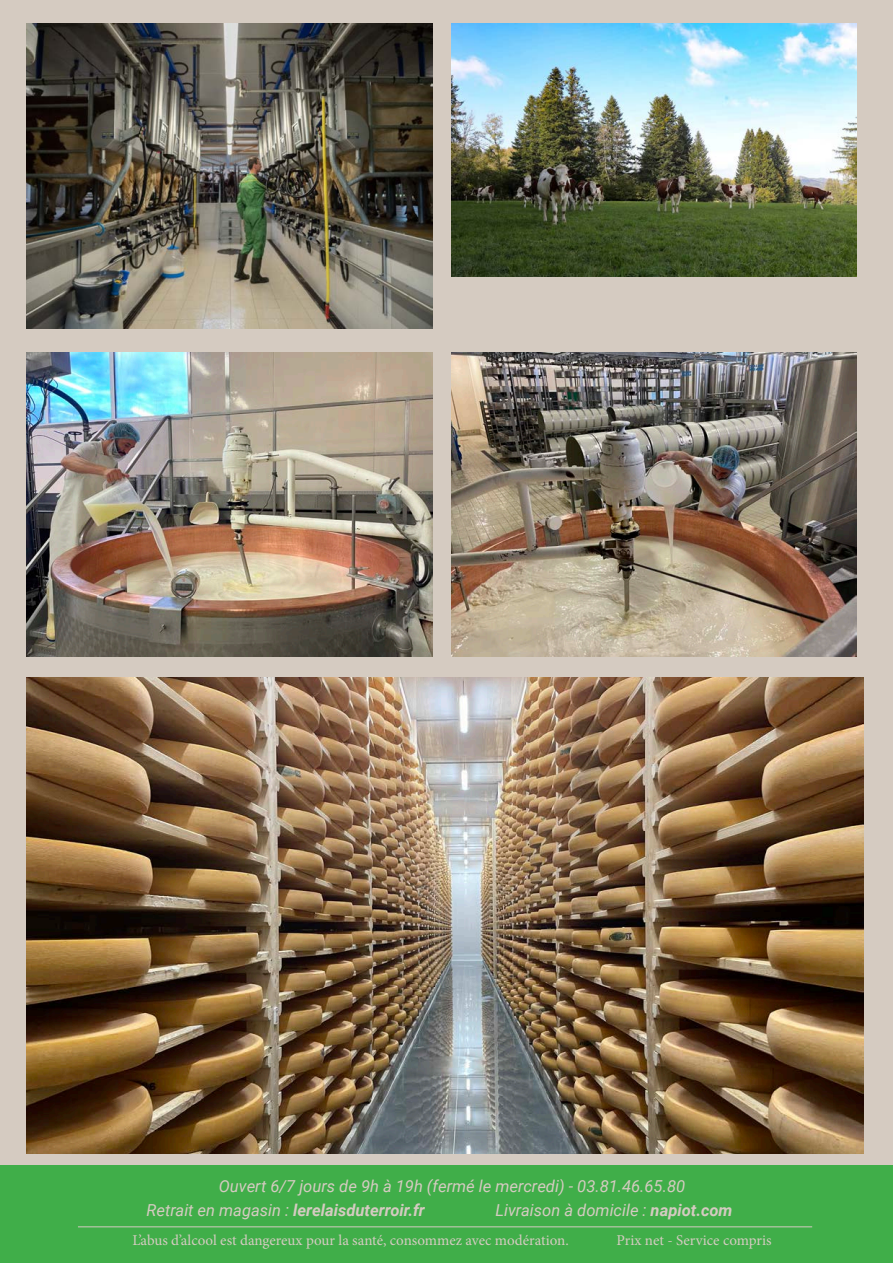
<style>
.page{position:relative;width:893px;height:1263px;background:#d5cbc1}
.page>*{position:absolute;margin:0;border:0;box-sizing:border-box;transform-origin:0 0}
.t1{font:italic 16.5px "Roboto";color:#d5cbc1}
.t2{font:italic 700 16.5px "Roboto";color:#d5cbc1}
.t3{font:15px "Minion Pro";color:#d5cbc1}
.s1{font-weight:400}
.s2{font-weight:700}
</style>
<div class="page">
<div style="left:0;top:1165px;width:893px;height:98px;background:#40ae49"></div>
<hr style="left:78px;top:1226px;width:734px;height:1px;background:#d5cbc1">
<img style="left:27px;top:24px;width:405px;height:304px">
<img style="left:451px;top:24px;width:406px;height:252px">
<img style="left:27px;top:353px;width:405px;height:304px">
<img style="left:451px;top:353px;width:406px;height:304px">
<img style="left:27px;top:677px;width:836px;height:477px">
<p class="t1" style="left:219px;top:1175px;width:468px">Ouvert 6/7 jours de 9h à 19h (fermé le mercredi) - 03.81.46.65.80</p>
<p class="t2" style="left:147px;top:1198px;width:280px"><span class="s1">Retrait en magasin :</span> lerelaisduterroir.fr</p>
<p class="t1" style="left:495px;top:1198px;width:239px">Livraison à domicile : <span class="s2">napiot.com</span></p>
<p class="t3" style="left:132px;top:1230px;width:438px">L’abus d’alcool est dangereux pour la santé, consommez avec modération.</p>
<p class="t3" style="left:616px;top:1230px;width:157px">Prix net - Service compris</p>
</div>
